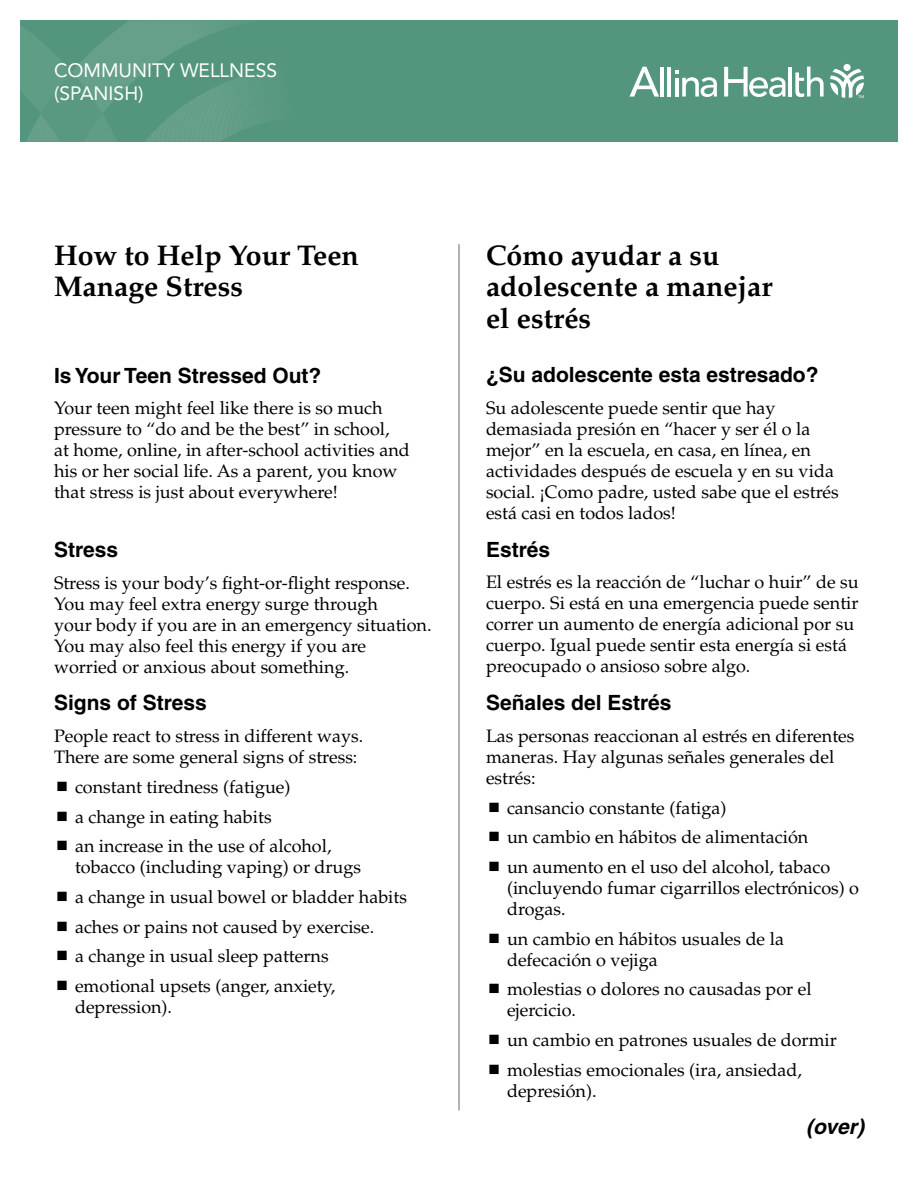
<style>
.page{position:relative;width:918px;height:1188px;background:#fff}
.page>*{position:absolute;margin:0;border:0;box-sizing:border-box;transform-origin:0 0}
.t1{font:700 28.5px/31.5px "Palatino";color:#000}
.t2{font:700 21px "Helvetica";color:#000}
.t3{font:italic 700 21px "Helvetica";color:#000}
.t4{font:19.2px/23.1px "Avenir LT Std";color:#fff}
.t5{font:18px/21px "Palatino";color:#000}
</style>
<div class="page">
<hr style="left:458px;top:244px;width:2px;height:867px;background:#77787b">
<div style="left:20px;top:20px;width:878px;height:122px;background:#53967d"></div>
<svg style="left:20px;top:20px;width:243px;height:122px"></svg>
<svg style="left:830px;top:69px;width:34px;height:29px"></svg>
<div style="left:844px;top:64px;width:7px;height:7px;background:#fff;border-radius:50%"></div>
<hr style="left:660px;top:67px;width:4px;height:30px;background:#fff">
<hr style="left:667px;top:67px;width:4px;height:30px;background:#fff">
<hr style="left:789px;top:67px;width:3px;height:30px;background:#fff">
<svg style="left:795px;top:67px;width:29px;height:30px"></svg>
<svg style="left:675px;top:71px;width:42px;height:26px"></svg>
<svg style="left:629px;top:67px;width:30px;height:30px"></svg>
<svg style="left:724px;top:67px;width:62px;height:30px"></svg>
<p class="t4" style="left:54px;top:59px;width:225px">COMMUNITY WELLNESS (SPANISH)</p>
<h1 class="t1" style="left:54px;top:240px;width:307px">How to Help Your Teen<br>Manage Stress</h1>
<p class="t2" style="left:54px;top:362px;width:269px">Is Your Teen Stressed Out?</p>
<p class="t5" style="left:54px;top:398px;width:357px">Your teen might feel like there is so much pressure to “do and be the best” in school,<br>at home, online, in after-school activities and his or her social life. As a parent, you know that stress is just about everywhere!</p>
<p class="t2" style="left:54px;top:537px;width:66px">Stress</p>
<p class="t5" style="left:54px;top:572px;width:379px">Stress is your body’s fight-or-flight response.<br>You may feel extra energy surge through<br>your body if you are in an emergency situation.<br>You may also feel this energy if you are worried or anxious about something.</p>
<p class="t2" style="left:54px;top:690px;width:154px">Signs of Stress</p>
<p class="t5" style="left:54px;top:726px;width:311px">People react to stress in different ways.<br>There are some general signs of stress:</p>
<p class="t5" style="left:75px;top:772px;width:258px;line-height:29.7px">constant tiredness (fatigue)<br>a change in eating habits<br>an increase in the use of alcohol,</p>
<p class="t5" style="left:75px;top:853px;width:334px;line-height:29.7px">tobacco (including vaping) or drugs<br>a change in usual bowel or bladder habits aches or pains not caused by exercise.<br>a change in usual sleep patterns emotional upsets (anger, anxiety,</p>
<p class="t5" style="left:75px;top:997px;width:99px">depression).</p>
<h1 class="t1" style="left:486px;top:240px;width:288px">Cómo ayudar a su adolescente a manejar el estrés</h1>
<p class="t2" style="left:486px;top:362px;width:334px">¿Su adolescente esta estresado?</p>
<p class="t5" style="left:486px;top:398px;width:354px">Su adolescente puede sentir que hay demasiada presión en “hacer y ser él o la mejor” en la escuela, en casa, en línea, en actividades después de escuela y en su vida social. ¡Como padre, usted sabe que el estrés está casi en todos lados!</p>
<p class="t2" style="left:486px;top:536px;width:66px">Estrés</p>
<p class="t5" style="left:486px;top:572px;width:374px">El estrés es la reacción de “luchar o huir” de su cuerpo. Si está en una emergencia puede sentir correr un aumento de energía adicional por su cuerpo. Igual puede sentir esta energía si está preocupado o ansioso sobre algo.</p>
<p class="t2" style="left:486px;top:690px;width:187px">Señales del Estrés</p>
<p class="t5" style="left:486px;top:725px;width:370px">Las personas reaccionan al estrés en diferentes maneras. Hay algunas señales generales del estrés:</p>
<p class="t5" style="left:507px;top:793px;width:325px;line-height:29.7px">cansancio constante (fatiga)<br>un cambio en hábitos de alimentación un aumento en el uso del alcohol, tabaco</p>
<p class="t5" style="left:507px;top:878px;width:354px">(incluyendo fumar cigarrillos electrónicos) o drogas.</p>
<p class="t5" style="left:507px;top:928px;width:279px">un cambio en hábitos usuales de la defecación o vejiga</p>
<p class="t5" style="left:507px;top:979px;width:306px">molestias o dolores no causadas por el ejercicio.</p>
<p class="t5" style="left:507px;top:1025px;width:331px;line-height:29.7px">un cambio en patrones usuales de dormir molestias emocionales (ira, ansiedad,</p>
<p class="t5" style="left:507px;top:1080px;width:91px">depresión).</p>
<p class="t3" style="left:806px;top:1114px;width:59px">(over)</p>
</div>
